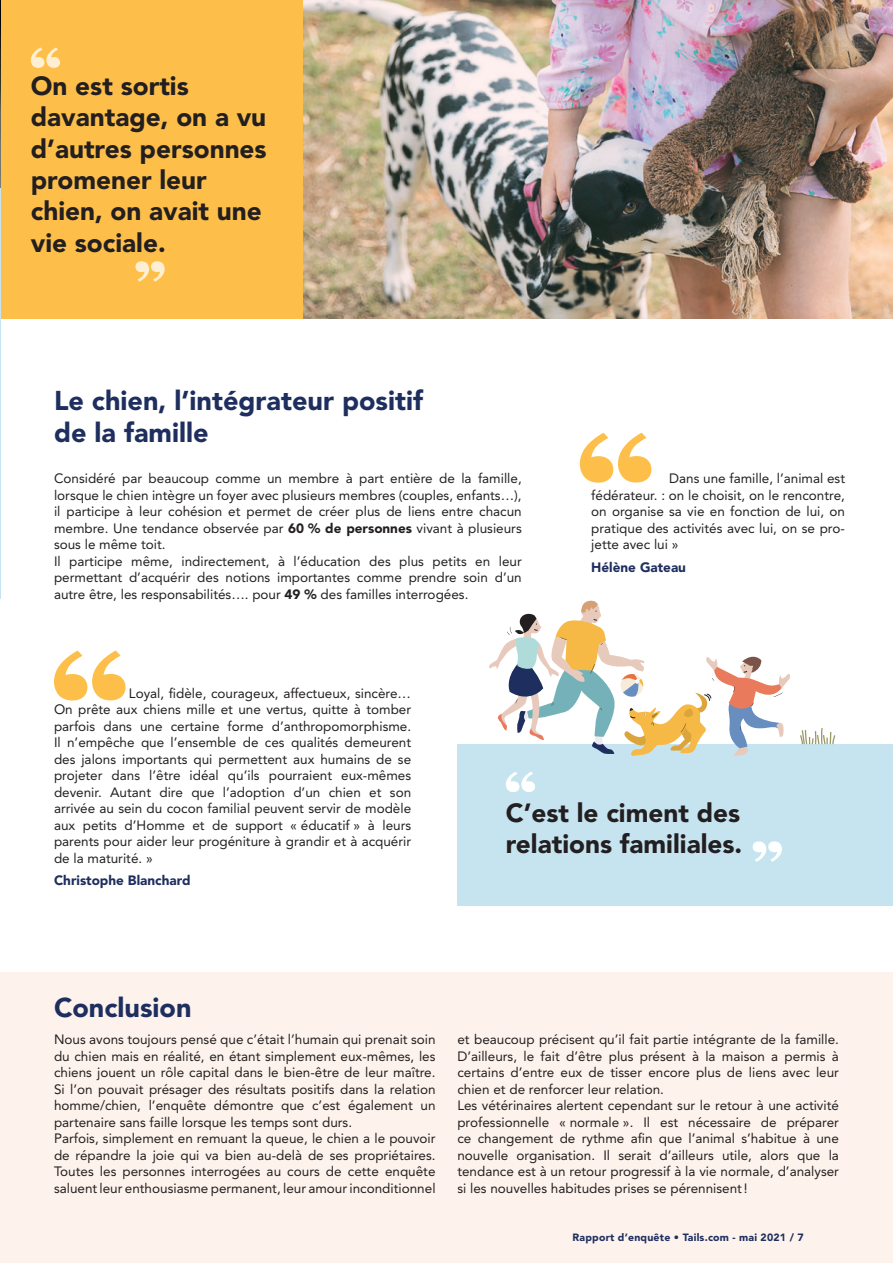
<style>
.page{position:relative;width:893px;height:1263px;background:#fff}
.page>*{position:absolute;margin:0;border:0;box-sizing:border-box;transform-origin:0 0}
.t1{font:900 27px/32.4px "Avenir LT Std";color:#1e2e5e}
.t2{font:900 26.1px/31.3px "Avenir LT Std";color:#231f20}
.t3{font:13.5px/16.5px "Avenir LT Std";color:#231f20;text-align:justify}
.t4{font:900 13.5px "Avenir LT Std";color:#1e2e5e}
.t5{font:900 10.5px "Avenir LT Std";letter-spacing:.02em;color:#1e2e5e}
.s1{font-weight:900}
</style>
<div class="page">
<div style="left:457px;top:744px;width:436px;height:162px;background:#c5e4f0"></div>
<img style="left:303px;top:0;width:590px;height:318px">
<div style="left:0;top:972px;width:893px;height:291px;background:#fdf3ec"></div>
<div style="left:0;top:0;width:303px;height:318px;background:#fdbf49"></div>
<svg style="left:580px;top:433px;width:71px;height:50px"></svg>
<svg style="left:54px;top:650px;width:72px;height:50px"></svg>
<img style="left:0;top:0;width:1px;height:188px">
<hr style="left:0;top:188px;width:1px;height:410px;background:#c5e4f0">
<svg style="left:31px;top:47px;width:29px;height:21px"></svg>
<svg style="left:135px;top:261px;width:30px;height:21px"></svg>
<svg style="left:506px;top:772px;width:29px;height:20px"></svg>
<svg style="left:753px;top:841px;width:29px;height:21px"></svg>
<svg style="left:800px;top:728px;width:35px;height:16px"></svg>
<svg style="left:489px;top:600px;width:301px;height:156px"></svg>
<p class="t2" style="left:31px;top:70px;width:237px">On est sortis davantage, on a vu d’autres personnes promener leur chien, on avait une vie sociale.</p>
<p class="t1" style="left:54px;top:384px;width:370px">Le chien, l’intégrateur positif de la famille</p>
<p class="t3" style="left:54px;top:470px;width:469px">Considéré par beaucoup comme un membre à part entière de la famille, lorsque le chien intègre un foyer avec plusieurs membres (couples, enfants…), il participe à leur cohésion et permet de créer plus de liens entre chacun membre. Une tendance observée par <span class="s1">60 % de personnes</span> vivant à plusieurs sous le même toit.</p>
<p class="t3" style="left:54px;top:553px;width:469px">Il participe même, indirectement, à l’éducation des plus petits en leur permettant d’acquérir des notions importantes comme prendre soin d’un autre être, les responsabilités…. pour <span class="s1">49 %</span> des familles interrogées.</p>
<p class="t3" style="left:591px;top:470px;width:255px;text-indent:78px">Dans une famille, l’animal est fédérateur. : on le choisit, on le rencontre, on organise sa vie en fonction de lui, on pratique des activités avec lui, on se pro&shy;jette avec lui »</p>
<p class="t4" style="left:591px;top:559px;width:96px">Hélène Gateau</p>
<p class="t3" style="left:54px;top:685px;width:359px;text-indent:75px">Loyal, fidèle, courageux, affectueux, sincère… On prête aux chiens mille et une vertus, quitte à tomber parfois dans une certaine forme d’anthropomorphisme.<br>Il n’empêche que l’ensemble de ces qualités demeurent des jalons importants qui permettent aux humains de se projeter dans l’être idéal qu’ils pourraient eux-mêmes devenir. Autant dire que l’adoption d’un chien et son arrivée au sein du cocon familial peuvent servir de modèle aux petits d’Homme et de support « éducatif » à leurs parents pour aider leur progéniture à grandir et à acquérir de la maturité. »</p>
<p class="t4" style="left:54px;top:872px;width:138px">Christophe Blanchard</p>
<p class="t2" style="left:506px;top:797px;width:238px">C’est le ciment des relations familiales.</p>
<p class="t1" style="left:54px;top:991px;width:139px">Conclusion</p>
<p class="t3" style="left:54px;top:1031px;width:383px">Nous avons toujours pensé que c’était l’humain qui prenait soin du chien mais en réalité, en étant simplement eux-mêmes, les chiens jouent un rôle capital dans le bien-être de leur maître.<br>Si l’on pouvait présager des résultats positifs dans la relation homme/chien, l’enquête démontre que c’est également un partenaire sans faille lorsque les temps sont durs.</p>
<p class="t3" style="left:54px;top:1130px;width:383px">Parfois, simplement en remuant la queue, le chien a le pouvoir de répandre la joie qui va bien au-delà de ses propriétaires.<br>Toutes les personnes interrogées au cours de cette enquête saluent leur enthousiasme permanent, leur amour inconditionnel</p>
<p class="t3" style="left:457px;top:1031px;width:383px">et beaucoup précisent qu’il fait partie intégrante de la famille.<br>D’ailleurs, le fait d’être plus présent à la maison a permis à certains d’entre eux de tisser encore plus de liens avec leur chien et de renforcer leur relation.</p>
<p class="t3" style="left:457px;top:1097px;width:383px">Les vétérinaires alertent cependant sur le retour à une activité professionnelle « normale ». Il est nécessaire de préparer ce changement de rythme afin que l’animal s’habitue à une nouvelle organisation. Il serait d’ailleurs utile, alors que la tendance est à un retour progressif à la vie normale, d’analyser si les nouvelles habitudes prises se pérennisent!</p>
<p class="t5" style="left:572px;top:1231px;width:233px">Rapport d’enquête • Tails.com - mai 2021 / 7</p>
</div>
